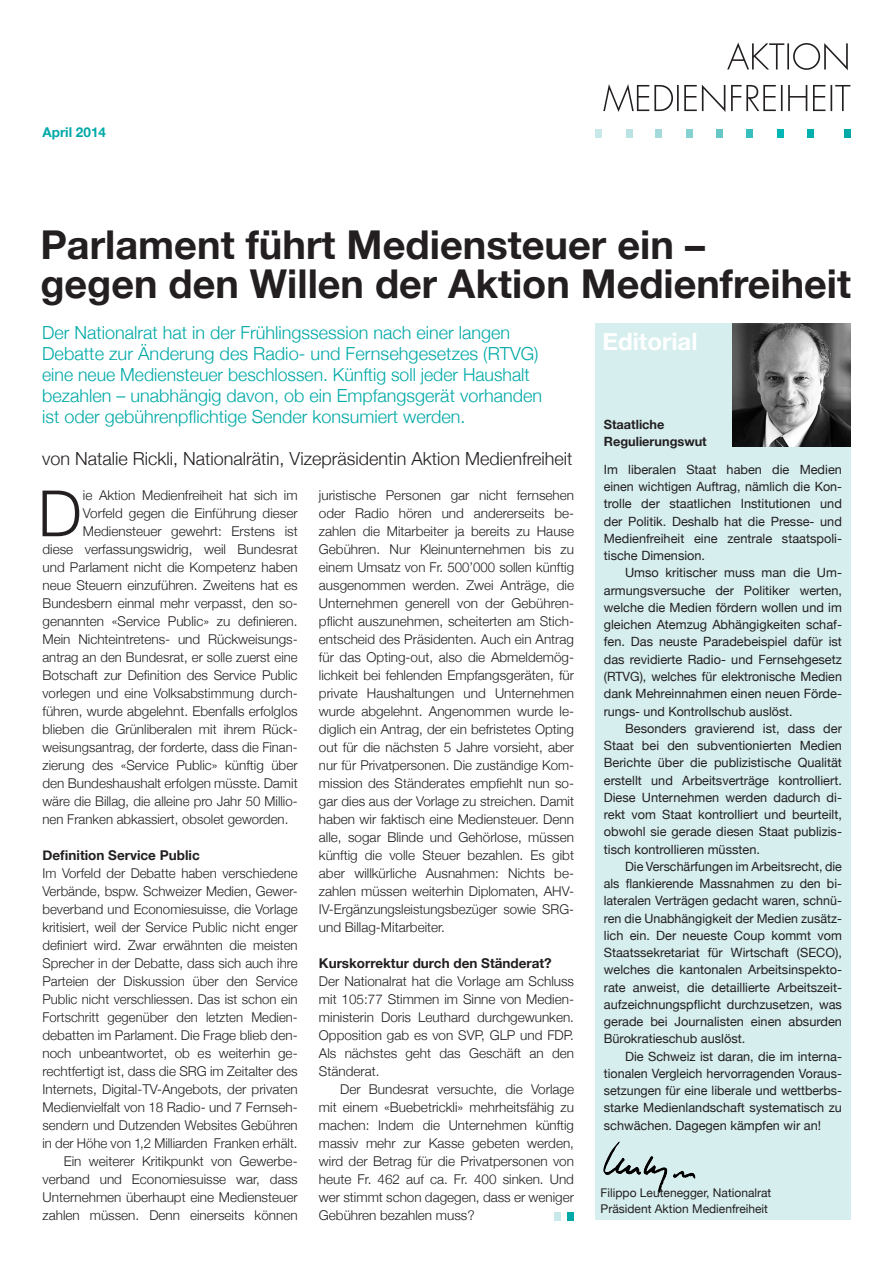
<style>
.page{position:relative;width:893px;height:1263px;background:#fff}
.page>*{position:absolute;margin:0;border:0;box-sizing:border-box;transform-origin:0 0}
.t1{font:300 63.9px "Helvetica Neue";color:#231f20}
.t2{font:700 39.75px/39px "Helvetica Neue";color:#231f20}
.t3{font:700 24px "Helvetica Neue";color:#fff}
.t4{font:300 18px/21px "Helvetica Neue";color:#00a9a7}
.t5{font:300 18px "Helvetica Neue";color:#231f20}
.t6{font:300 13.5px/18px "Helvetica Neue";color:#231f20;text-align:justify}
.t7{font:700 13.5px "Helvetica Neue";color:#231f20}
.t8{font:700 13.5px "Helvetica Neue";color:#00a9a7}
.t9{font:12.75px/17.2px "Helvetica Neue";color:#231f20;text-align:justify}
.t10{font:700 12.75px/17.2px "Helvetica Neue";color:#231f20}
.t11{font:12px "Helvetica Neue";color:#231f20}
</style>
<div class="page">
<div style="left:844px;top:129px;width:6px;height:9px;background:#00a9a7"></div>
<div style="left:807px;top:129px;width:7px;height:9px;background:#00b0ae"></div>
<div style="left:777px;top:129px;width:7px;height:9px;background:#00b7b5"></div>
<div style="left:746px;top:129px;width:7px;height:9px;background:#36bfbe"></div>
<div style="left:716px;top:129px;width:7px;height:9px;background:#66c7c7"></div>
<div style="left:686px;top:129px;width:7px;height:9px;background:#85d1d2"></div>
<div style="left:655px;top:129px;width:7px;height:9px;background:#a4dadb"></div>
<div style="left:626px;top:129px;width:7px;height:9px;background:#bce3e4"></div>
<div style="left:595px;top:129px;width:7px;height:9px;background:#c9e8e9"></div>
<svg style="left:727px;top:43px;width:121px;height:27px"></svg>
<svg style="left:603px;top:84px;width:247px;height:28px"></svg>
<div style="left:595px;top:323px;width:255px;height:897px;background:#d6eeee"></div>
<img style="left:603px;top:1141px;width:92px;height:52px">
<img style="left:732px;top:323px;width:118px;height:123px">
<div style="left:567px;top:1212px;width:7px;height:8px;background:#00a9a7"></div>
<div style="left:554px;top:1212px;width:7px;height:8px;background:#c9e8e9"></div>
<p class="t8" style="left:43px;top:120px;width:65px">April 2014</p>
<p class="t2" style="left:40px;top:223px;width:812px">Parlament führt Mediensteuer ein –<br>gegen den Willen der Aktion Medienfreiheit</p>
<p class="t4" style="left:42px;top:321px;width:501px">Der Nationalrat hat in der Frühlingssession nach einer langen Debatte zur Änderung des Radio- und Fernsehgesetzes (RTVG) eine neue Mediensteuer beschlossen. Künftig soll jeder Haushalt bezahlen – unabhängig davon, ob ein Empfangsgerät vorhanden ist oder gebührenpflichtige Sender konsumiert werden.</p>
<p class="t5" style="left:42px;top:444px;width:532px">von Natalie Rickli, Nationalrätin, Vizepräsidentin Aktion Medienfreiheit</p>
<p class="t1" style="left:38px;top:462px;width:45px">D</p>
<p class="t6" style="left:83px;top:486px;width:216px">ie Aktion Medienfreiheit hat sich im</p>
<p class="t6" style="left:83px;top:504px;width:216px">Vorfeld gegen die Einführung dieser</p>
<p class="t6" style="left:83px;top:522px;width:216px">Mediensteuer gewehrt: Erstens ist</p>
<p class="t6" style="left:43px;top:540px;width:257px">diese verfassungswidrig, weil Bundesrat</p>
<p class="t6" style="left:43px;top:558px;width:257px">und Parlament nicht die Kompetenz haben</p>
<p class="t6" style="left:43px;top:576px;width:257px">neue Steuern einzuführen. Zweitens hat es</p>
<p class="t6" style="left:43px;top:594px;width:257px">Bundesbern einmal mehr verpasst, den so-</p>
<p class="t6" style="left:43px;top:612px;width:257px">genannten «Service Public» zu definieren.</p>
<p class="t6" style="left:43px;top:630px;width:255px">Mein Nichteintretens- und Rückweisungs-</p>
<p class="t6" style="left:43px;top:648px;width:257px">antrag an den Bundesrat, er solle zuerst eine</p>
<p class="t6" style="left:43px;top:666px;width:257px">Botschaft zur Definition des Service Public</p>
<p class="t6" style="left:43px;top:684px;width:257px">vorlegen und eine Volksabstimmung durch-</p>
<p class="t6" style="left:43px;top:702px;width:257px">führen, wurde abgelehnt. Ebenfalls erfolglos</p>
<p class="t6" style="left:43px;top:720px;width:255px">blieben die Grünliberalen mit ihrem Rück-</p>
<p class="t6" style="left:43px;top:738px;width:255px">weisungsantrag, der forderte, dass die Finan-</p>
<p class="t6" style="left:43px;top:756px;width:257px">zierung des «Service Public» künftig über</p>
<p class="t6" style="left:43px;top:774px;width:257px">den Bundeshaushalt erfolgen müsste. Damit</p>
<p class="t6" style="left:43px;top:792px;width:255px">wäre die Billag, die alleine pro Jahr 50 Millio-</p>
<p class="t6" style="left:43px;top:810px;width:247px">nen Franken abkassiert, obsolet geworden.</p>
<p class="t7" style="left:43px;top:843px;width:159px">Definition Service Public</p>
<p class="t6" style="left:43px;top:864px;width:257px">Im Vorfeld der Debatte haben verschiedene Verbände, bspw. Schweizer Medien, Gewer&shy;beverband und Economiesuisse, die Vorlage kritisiert, weil der Service Public nicht enger definiert wird. Zwar erwähnten die meisten Sprecher in der Debatte, dass sich auch ihre Parteien der Diskussion über den Service Public nicht verschliessen. Das ist schon ein Fortschritt gegenüber den letzten Medien&shy;debatten im Parlament. Die Frage blieb den&shy;noch unbeantwortet, ob es weiterhin ge&shy;rechtfertigt ist, dass die SRG im Zeitalter des Internets, Digital-TV-Angebots, der privaten Medienvielfalt von 18 Radio- und 7 Fernseh&shy;sendern und Dutzenden Websites Gebühren in der Höhe von 1,2 Milliarden Franken erhält.</p>
<p class="t6" style="left:43px;top:1152px;width:257px;text-indent:21px">Ein weiterer Kritikpunkt von Gewerbe&shy;verband und Economiesuisse war, dass Unternehmen überhaupt eine Mediensteuer zahlen müssen. Denn einerseits können</p>
<p class="t6" style="left:319px;top:486px;width:257px;text-align:left">juristische Personen gar nicht fernsehen oder Radio hören und andererseits be&shy;zahlen die Mitarbeiter ja bereits zu Hause Gebühren. Nur Kleinunternehmen bis zu einem Umsatz von Fr. 500’000 sollen künftig ausgenommen werden. Zwei Anträge, die Unternehmen generell von der Gebühren&shy;pflicht auszunehmen, scheiterten am Stich&shy;entscheid des Präsidenten. Auch ein Antrag für das Opting-out, also die Abmeldemög&shy;lichkeit bei fehlenden Empfangsgeräten, für private Haushaltungen und Unternehmen wurde abgelehnt. Angenommen wurde le&shy;diglich ein Antrag, der ein befristetes Opting out für die nächsten 5 Jahre vorsieht, aber nur für Privatpersonen. Die zuständige Kom&shy;mission des Ständerates empfiehlt nun so&shy;gar dies aus der Vorlage zu streichen. Damit haben wir faktisch eine Mediensteuer. Denn alle, sogar Blinde und Gehörlose, müssen künftig die volle Steuer bezahlen. Es gibt aber willkürliche Ausnahmen: Nichts be&shy;zahlen müssen weiterhin Diplomaten, AHV-IV-Ergänzungsleistungsbezüger sowie SRG&shy;und Billag-Mitarbeiter.</p>
<p class="t7" style="left:319px;top:951px;width:234px">Kurskorrektur durch den Ständerat?</p>
<p class="t6" style="left:319px;top:972px;width:257px">Der Nationalrat hat die Vorlage am Schluss mit 105:77 Stimmen im Sinne von Medien&shy;ministerin Doris Leuthard durchgewunken.<br>Opposition gab es von SVP, GLP und FDP.<br>Als nächstes geht das Geschäft an den Ständerat.</p>
<p class="t6" style="left:319px;top:1080px;width:257px;text-indent:21px">Der Bundesrat versuchte, die Vorlage mit einem «Buebetrickli» mehrheitsfähig zu machen: Indem die Unternehmen künftig massiv mehr zur Kasse gebeten werden, wird der Betrag für die Privatpersonen von heute Fr. 462 auf ca. Fr. 400 sinken. Und wer stimmt schon dagegen, dass er weniger Gebühren bezahlen muss?</p>
<p class="t3" style="left:603px;top:319px;width:97px">Editorial</p>
<p class="t10" style="left:604px;top:415px;width:104px">Staatliche<br>Regulierungswut</p>
<p class="t9" style="left:604px;top:460px;width:240px">Im liberalen Staat haben die Medien einen wichtigen Auftrag, nämlich die Kon&shy;trolle der staatlichen Institutionen und der Politik. Deshalb hat die Presse- und Medienfreiheit eine zentrale staatspoli&shy;tische Dimension.</p>
<p class="t9" style="left:604px;top:563px;width:240px;text-indent:21px">Umso kritischer muss man die Um&shy;armungsversuche der Politiker werten, welche die Medien fördern wollen und im gleichen Atemzug Abhängigkeiten schaf&shy;fen. Das neuste Paradebeispiel dafür ist das revidierte Radio- und Fernsehgesetz (RTVG), welches für elektronische Medien dank Mehreinnahmen einen neuen Förde&shy;rungs- und Kontrollschub auslöst.</p>
<p class="t9" style="left:604px;top:719px;width:240px;text-indent:21px">Besonders gravierend ist, dass der Staat bei den subventionierten Medien Berichte über die publizistische Qualität erstellt und Arbeitsverträge kontrolliert.<br>Diese Unternehmen werden dadurch di&shy;rekt vom Staat kontrolliert und beurteilt, obwohl sie gerade diesen Staat publizis&shy;tisch kontrollieren müssten.</p>
<p class="t9" style="left:604px;top:857px;width:240px;text-indent:21px">Die Verschärfungen im Arbeitsrecht, die als flankierende Massnahmen zu den bi&shy;lateralen Verträgen gedacht waren, schnü&shy;ren die Unabhängigkeit der Medien zusätz&shy;lich ein. Der neueste Coup kommt vom Staatssekretariat für Wirtschaft (SECO), welches die kantonalen Arbeitsinspekto&shy;rate anweist, die detaillierte Arbeitszeit&shy;aufzeichnungspflicht durchzusetzen, was gerade bei Journalisten einen absurden Bürokratieschub auslöst.</p>
<p class="t9" style="left:604px;top:1046px;width:240px;text-indent:21px">Die Schweiz ist daran, die im interna&shy;tionalen Vergleich hervorragenden Voraus&shy;setzungen für eine liberale und wettberbs&shy;starke Medienlandschaft systematisch zu schwächen. Dagegen kämpfen wir an!</p>
<p class="t11" style="left:601px;top:1183px;width:172px">Filippo Leutenegger, Nationalrat</p>
<p class="t11" style="left:601px;top:1198px;width:169px">Präsident Aktion Medienfreiheit</p>
</div>
